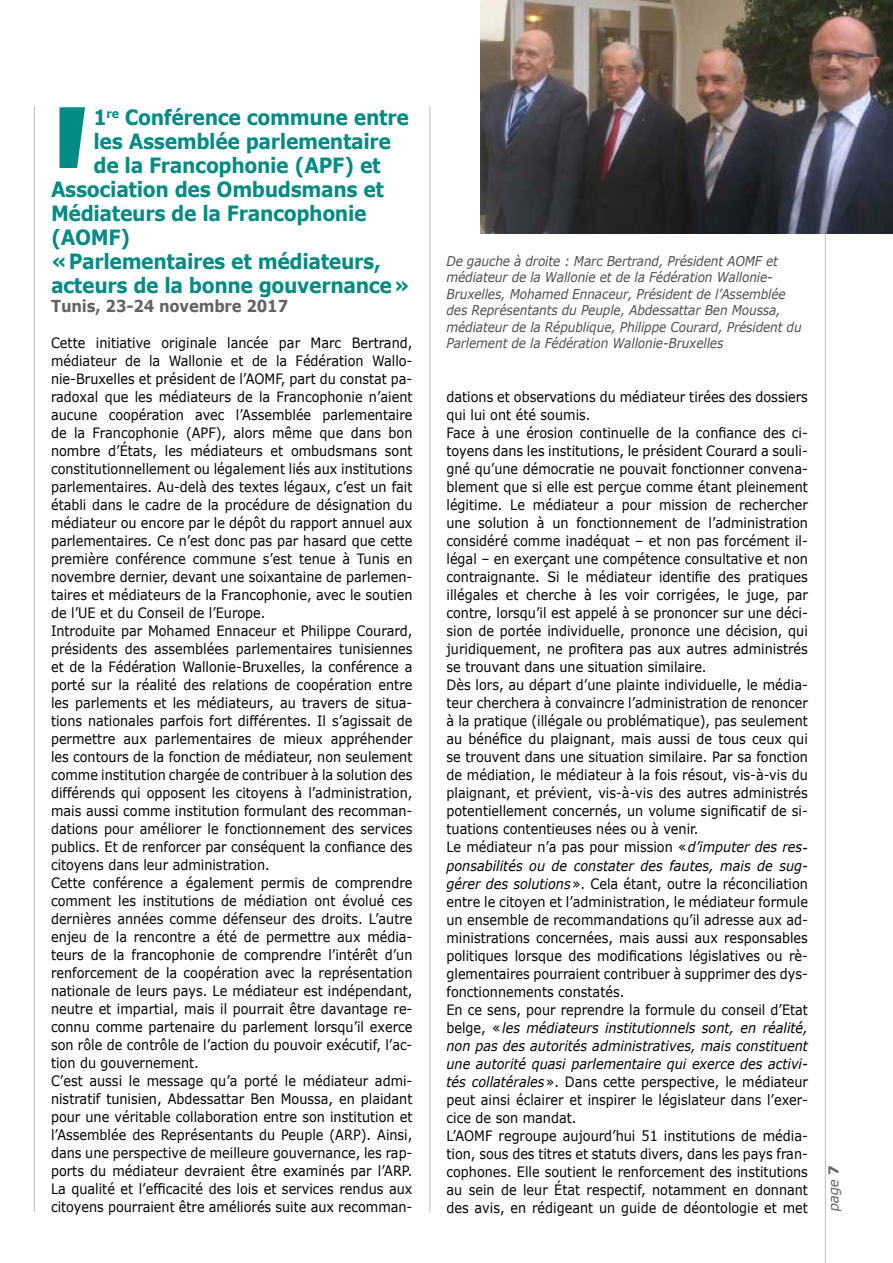
<style>
.page{position:relative;width:893px;height:1263px;background:#fff}
.page>*{position:absolute;margin:0;border:0;box-sizing:border-box;transform-origin:0 0}
.t1{font:700 21px "Verdana";letter-spacing:-.02em;color:#008b84;scale:.9 1}
.t2{font:700 16.5px "Verdana";letter-spacing:-.01em;color:#646363;scale:.9 1}
.t3{font:14.25px/18px "Verdana";color:#000;scale:.9 1}
.t4{font:italic 13.5px/16.5px "Verdana";letter-spacing:-.01em;color:#000;scale:.9 1}
.t5{font:italic 13.5px "Verdana";color:#646363}
.s1{font-style:italic}
.s2{font-weight:700;font-style:normal}
</style>
<div class="page">
<hr style="left:34px;top:106px;width:1px;height:1106px;background:#646363">
<hr style="left:429px;top:106px;width:1px;height:1106px;background:#646363">
<hr style="left:825px;top:106px;width:1px;height:1157px;background:#646363">
<img style="left:480px;top:0;width:413px;height:234px">
<svg style="left:60px;top:107px;width:25px;height:61px;background:#299d97"></svg>
<h1 class="t1" style="left:93px;top:103px;width:352px">1<sup>re</sup> Conférence commune entre</h1>
<h1 class="t1" style="left:94px;top:127px;width:332px">les Assemblée parlementaire</h1>
<h1 class="t1" style="left:94px;top:151px;width:321px">de la Francophonie (APF) et</h1>
<h1 class="t1" style="left:51px;top:175px;width:372px">Association des Ombudsmans et</h1>
<h1 class="t1" style="left:51px;top:199px;width:352px">Médiateurs de la Francophonie</h1>
<h1 class="t1" style="left:51px;top:223px;width:90px">(AOMF)</h1>
<h1 class="t1" style="left:51px;top:247px;width:368px">«Parlementaires et médiateurs,</h1>
<h1 class="t1" style="left:51px;top:271px;width:400px">acteurs de la bonne gouvernance»</h1>
<p class="t2" style="left:51px;top:295px;width:265px">Tunis, 23-24 novembre 2017</p>
<p class="t3" style="left:51px;top:334px;width:403px">Cette initiative originale lancée par Marc Bertrand, médiateur de la Wallonie et de la Fédération Wallo&shy;nie-Bruxelles et président de l’AOMF, part du constat pa&shy;radoxal que les médiateurs de la Francophonie n’aient aucune coopération avec l’Assemblée parlementaire de la Francophonie (APF), alors même que dans bon nombre d’États, les médiateurs et ombudsmans sont constitutionnellement ou légalement liés aux institutions parlementaires. Au-delà des textes légaux, c’est un fait établi dans le cadre de la procédure de désignation du médiateur ou encore par le dépôt du rapport annuel aux parlementaires. Ce n’est donc pas par hasard que cette première conférence commune s’est tenue à Tunis en novembre dernier, devant une soixantaine de parlemen&shy;taires et médiateurs de la Francophonie, avec le soutien de l’UE et du Conseil de l’Europe.<br>Introduite par Mohamed Ennaceur et Philippe Courard, présidents des assemblées parlementaires tunisiennes et de la Fédération Wallonie-Bruxelles, la conférence a porté sur la réalité des relations de coopération entre les parlements et les médiateurs, au travers de situa&shy;tions nationales parfois fort différentes. Il s’agissait de permettre aux parlementaires de mieux appréhender les contours de la fonction de médiateur, non seulement comme institution chargée de contribuer à la solution des différends qui opposent les citoyens à l’administration, mais aussi comme institution formulant des recomman&shy;dations pour améliorer le fonctionnement des services publics. Et de renforcer par conséquent la confiance des citoyens dans leur administration.<br>Cette conférence a également permis de comprendre comment les institutions de médiation ont évolué ces dernières années comme défenseur des droits. L’autre enjeu de la rencontre a été de permettre aux média&shy;teurs de la francophonie de comprendre l’intérêt d’un renforcement de la coopération avec la représentation nationale de leurs pays. Le médiateur est indépendant, neutre et impartial, mais il pourrait être davantage re&shy;connu comme partenaire du parlement lorsqu’il exerce son rôle de contrôle de l’action du pouvoir exécutif, l’ac&shy;tion du gouvernement.<br>C’est aussi le message qu’a porté le médiateur admi&shy;nistratif tunisien, Abdessattar Ben Moussa, en plaidant pour une véritable collaboration entre son institution et l’Assemblée des Représentants du Peuple (ARP). Ainsi, dans une perspective de meilleure gouvernance, les rap&shy;ports du médiateur devraient être examinés par l’ARP.<br>La qualité et l’efficacité des lois et services rendus aux citoyens pourraient être améliorés suite aux recomman-</p>
<p class="t4" style="left:446px;top:253px;width:396px">De gauche à droite : Marc Bertrand, Président AOMF et médiateur de la Wallonie et de la Fédération Wallonie-Bruxelles, Mohamed Ennaceur, Président de l’Assemblée des Représentants du Peuple, Abdessattar Ben Moussa, médiateur de la République, Philippe Courard, Président du Parlement de la Fédération Wallonie-Bruxelles</p>
<p class="t3" style="left:446px;top:388px;width:403px">dations et observations du médiateur tirées des dossiers qui lui ont été soumis.<br>Face à une érosion continuelle de la confiance des ci&shy;toyens dans les institutions, le président Courard a souli&shy;gné qu’une démocratie ne pouvait fonctionner convena&shy;blement que si elle est perçue comme étant pleinement légitime. Le médiateur a pour mission de rechercher une solution à un fonctionnement de l’administration considéré comme inadéquat – et non pas forcément il&shy;légal – en exerçant une compétence consultative et non contraignante. Si le médiateur identifie des pratiques illégales et cherche à les voir corrigées, le juge, par contre, lorsqu’il est appelé à se prononcer sur une déci&shy;sion de portée individuelle, prononce une décision, qui juridiquement, ne profitera pas aux autres administrés se trouvant dans une situation similaire.<br>Dès lors, au départ d’une plainte individuelle, le média&shy;teur cherchera à convaincre l’administration de renoncer à la pratique (illégale ou problématique), pas seulement au bénéfice du plaignant, mais aussi de tous ceux qui se trouvent dans une situation similaire. Par sa fonction de médiation, le médiateur à la fois résout, vis-à-vis du plaignant, et prévient, vis-à-vis des autres administrés potentiellement concernés, un volume significatif de si&shy;tuations contentieuses nées ou à venir.<br>Le médiateur n’a pas pour mission «<span class="s1">d’imputer des res&shy;ponsabilités ou de constater des fautes, mais de sug&shy;gérer des solutions</span>». Cela étant, outre la réconciliation entre le citoyen et l’administration, le médiateur formule un ensemble de recommandations qu’il adresse aux ad&shy;ministrations concernées, mais aussi aux responsables politiques lorsque des modifications législatives ou rè&shy;glementaires pourraient contribuer à supprimer des dys&shy;fonctionnements constatés.<br>En ce sens, pour reprendre la formule du conseil d’Etat belge, «<span class="s1">les médiateurs institutionnels sont, en réalité, non pas des autorités administratives, mais constituent une autorité quasi parlementaire qui exerce des activi&shy;tés collatérales</span>». Dans cette perspective, le médiateur peut ainsi éclairer et inspirer le législateur dans l’exer&shy;cice de son mandat.<br>L’AOMF regroupe aujourd’hui 51 institutions de média&shy;tion, sous des titres et statuts divers, dans les pays fran&shy;cophones. Elle soutient le renforcement des institutions au sein de leur État respectif, notamment en donnant des avis, en rédigeant un guide de déontologie et met</p>
<p class="t5" style="left:825px;top:1212px;width:48px;rotate:-90deg">page <span class="s2">7</span></p>
</div>
